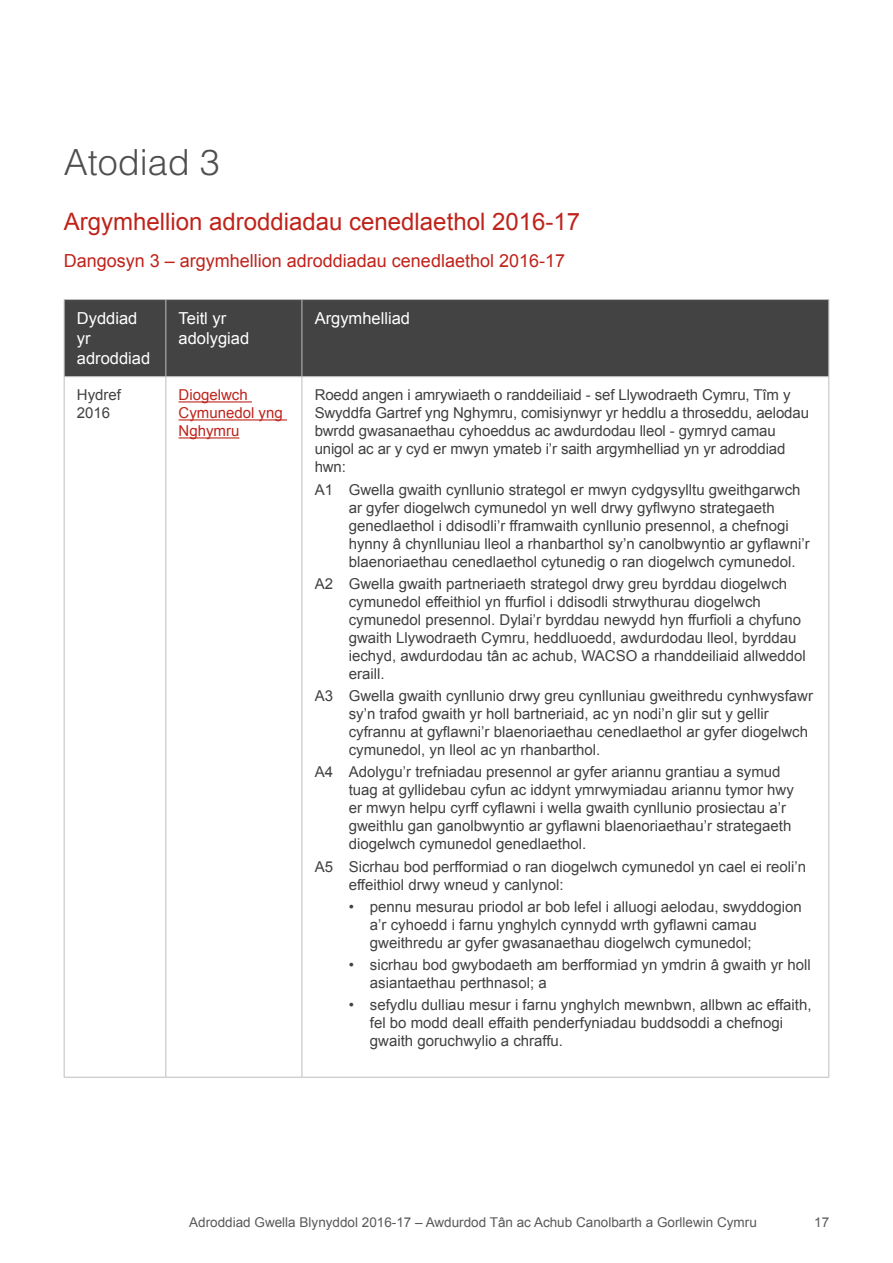
<style>
.page{position:relative;width:893px;height:1263px;background:#fff}
.page>*{position:absolute;margin:0;border:0;box-sizing:border-box;transform-origin:0 0}
.Part_Heading{font:300 36px "Helvetica LT Std";color:#504f4e}
.Heading_1{font:24px "Arial";color:#bf231b}
.Exhibit_heading{font:18px "Arial";color:#bf231b}
.Table_header_text{font:16.5px/19.8px "Arial";color:#fff}
.Table_text{font:15px/18px "Arial";color:#414042}
.Table_text-2{font:15px/18px "Arial";color:#bf231b}
.t1{font:13.5px "Arial";color:#58595b}
</style>
<div class="page">
<div style="left:65px;top:300px;width:763px;height:76px;background:#434343"></div>
<svg style="left:65px;top:377px;width:763px;height:700px"></svg>
<hr style="left:64px;top:299px;width:102px;height:1px;background:#bcbec0">
<hr style="left:64px;top:300px;width:1px;height:76px;background:#bcbec0">
<hr style="left:166px;top:299px;width:136px;height:1px;background:#bcbec0">
<hr style="left:165px;top:300px;width:1px;height:76px;background:#bcbec0">
<hr style="left:302px;top:299px;width:527px;height:1px;background:#bcbec0">
<hr style="left:302px;top:300px;width:1px;height:76px;background:#bcbec0">
<hr style="left:828px;top:300px;width:1px;height:76px;background:#bcbec0">
<hr style="left:64px;top:376px;width:102px;height:1px;background:#bcbec0">
<hr style="left:64px;top:377px;width:1px;height:700px;background:#bcbec0">
<hr style="left:166px;top:376px;width:136px;height:1px;background:#bcbec0">
<hr style="left:165px;top:377px;width:1px;height:700px;background:#bcbec0">
<hr style="left:302px;top:376px;width:527px;height:1px;background:#bcbec0">
<hr style="left:302px;top:377px;width:1px;height:700px;background:#bcbec0">
<hr style="left:828px;top:377px;width:1px;height:700px;background:#bcbec0">
<hr style="left:64px;top:1077px;width:102px;height:1px;background:#bcbec0">
<hr style="left:166px;top:1077px;width:136px;height:1px;background:#bcbec0">
<hr style="left:302px;top:1077px;width:527px;height:1px;background:#bcbec0">
<hr style="left:179px;top:401px;width:73px;height:1px;background:#bf231b">
<hr style="left:179px;top:419px;width:108px;height:1px;background:#bf231b">
<hr style="left:179px;top:437px;width:60px;height:1px;background:#bf231b">
<h2 class="Part_Heading" style="left:64px;top:139px;width:158px">Atodiad 3</h2>
<h3 class="Heading_1" style="left:64px;top:206px;width:518px">Argymhellion adroddiadau cenedlaethol 2016-17</h3>
<p class="Exhibit_heading" style="left:64px;top:249px;width:503px">Dangosyn 3 – argymhellion adroddiadau cenedlaethol 2016-17</p>
<p class="Table_header_text" style="left:77px;top:309px;width:75px">Dyddiad yr adroddiad</p>
<p class="Table_header_text" style="left:179px;top:309px;width:72px">Teitl yr adolygiad</p>
<p class="Table_header_text" style="left:315px;top:309px;width:97px">Argymhelliad</p>
<p class="Table_text" style="left:77px;top:386px;width:46px">Hydref<br>2016</p>
<p class="Table_text-2" style="left:179px;top:386px;width:106px">Diogelwch<br>Cymunedol yng<br>Nghymru</p>
<p class="Table_text" style="left:315px;top:386px;width:496px">Roedd angen i amrywiaeth o randdeiliaid - sef Llywodraeth Cymru, Tîm y Swyddfa Gartref yng Nghymru, comisiynwyr yr heddlu a throseddu, aelodau bwrdd gwasanaethau cyhoeddus ac awdurdodau lleol - gymryd camau unigol ac ar y cyd er mwyn ymateb i’r saith argymhelliad yn yr adroddiad hwn:</p>
<p class="Table_text" style="left:349px;top:480px;width:463px;text-indent:-34px">A1 Gwella gwaith cynllunio strategol er mwyn cydgysylltu gweithgarwch ar gyfer diogelwch cymunedol yn well drwy gyflwyno strategaeth genedlaethol i ddisodli’r fframwaith cynllunio presennol, a chefnogi hynny â chynlluniau lleol a rhanbarthol sy’n canolbwyntio ar gyflawni’r blaenoriaethau cenedlaethol cytunedig o ran diogelwch cymunedol.</p>
<p class="Table_text" style="left:349px;top:575px;width:459px;text-indent:-34px">A2 Gwella gwaith partneriaeth strategol drwy greu byrddau diogelwch cymunedol effeithiol yn ffurfiol i ddisodli strwythurau diogelwch cymunedol presennol. Dylai’r byrddau newydd hyn ffurfioli a chyfuno gwaith Llywodraeth Cymru, heddluoedd, awdurdodau lleol, byrddau iechyd, awdurdodau tân ac achub, WACSO a rhanddeiliaid allweddol eraill.</p>
<p class="Table_text" style="left:349px;top:687px;width:466px;text-indent:-34px">A3 Gwella gwaith cynllunio drwy greu cynlluniau gweithredu cynhwysfawr sy’n trafod gwaith yr holl bartneriaid, ac yn nodi’n glir sut y gellir cyfrannu at gyflawni’r blaenoriaethau cenedlaethol ar gyfer diogelwch cymunedol, yn lleol ac yn rhanbarthol.</p>
<p class="Table_text" style="left:349px;top:763px;width:447px;text-indent:-34px">A4 Adolygu’r trefniadau presennol ar gyfer ariannu grantiau a symud tuag at gyllidebau cyfun ac iddynt ymrwymiadau ariannu tymor hwy er mwyn helpu cyrff cyflawni i wella gwaith cynllunio prosiectau a’r gweithlu gan ganolbwyntio ar gyflawni blaenoriaethau’r strategaeth diogelwch cymunedol genedlaethol.</p>
<p class="Table_text" style="left:349px;top:857px;width:459px;text-indent:-34px">A5 Sicrhau bod perfformiad o ran diogelwch cymunedol yn cael ei reoli’n effeithiol drwy wneud y canlynol:</p>
<p class="Table_text" style="left:370px;top:898px;width:433px;text-indent:-21px">• pennu mesurau priodol ar bob lefel i alluogi aelodau, swyddogion a’r cyhoedd i farnu ynghylch cynnydd wrth gyflawni camau gweithredu ar gyfer gwasanaethau diogelwch cymunedol;</p>
<p class="Table_text" style="left:370px;top:956px;width:442px;text-indent:-21px">• sicrhau bod gwybodaeth am berfformiad yn ymdrin â gwaith yr holl asiantaethau perthnasol; a</p>
<p class="Table_text" style="left:370px;top:996px;width:443px;text-indent:-21px">• sefydlu dulliau mesur i farnu ynghylch mewnbwn, allbwn ac effaith, fel bo modd deall effaith penderfyniadau buddsoddi a chefnogi gwaith goruchwylio a chraffu.</p>
<p class="t1" style="left:189px;top:1213px;width:569px">Adroddiad Gwella Blynyddol 2016-17 – Awdurdod Tân ac Achub Canolbarth a Gorllewin Cymru</p>
<p class="t1" style="left:814px;top:1213px;width:17px">17</p>
</div>
